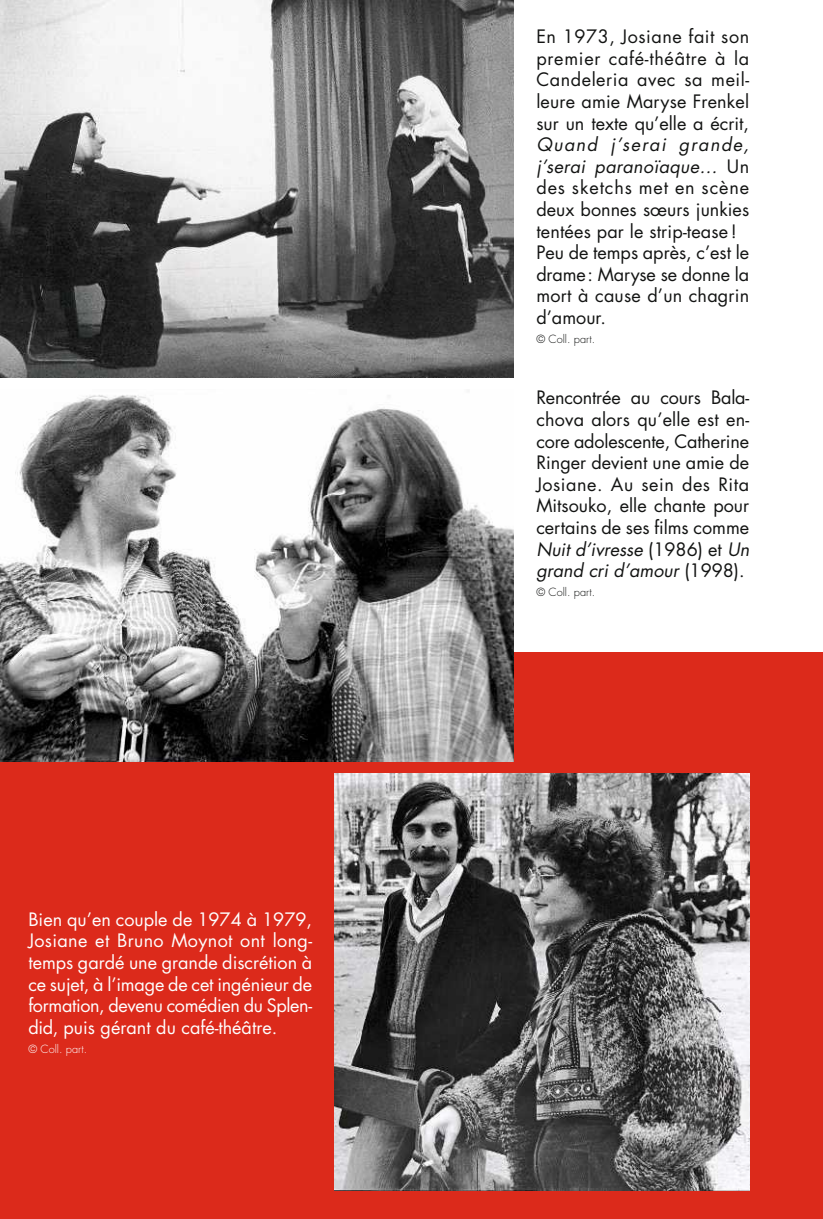
<style>
.page{position:relative;width:823px;height:1219px;background:#fff}
.page>*{position:absolute;margin:0;border:0;box-sizing:border-box;transform-origin:0 0}
.t1{font:18px/21.6px "Futura Std";color:#131413;text-align:justify}
.t2{font:18px/21.6px "Futura Std";letter-spacing:-.02em;color:#fefefe;text-align:justify}
.t3{font:300 11px "Futura Std";color:#131413}
.t4{font:300 11px "Futura Std";color:#fefefe}
.s1{font-style:italic}
</style>
<div class="page">
<div style="left:0;top:652px;width:822px;height:567px;background:#dc2a1b"></div>
<img style="left:0;top:0;width:513px;height:378px">
<img style="left:0;top:395px;width:513px;height:366px">
<img style="left:334px;top:773px;width:414px;height:418px">
<p class="t2" style="left:28px;top:909px;width:285px">Bien qu’en couple de 1974 à 1979, Josiane et Bruno Moynot ont long&shy;temps gardé une grande discrétion à ce sujet, à l’image de cet ingénieur de formation, devenu comédien du Splen&shy;did, puis gérant du café-théâtre.</p>
<p class="t4" style="left:28px;top:1042px;width:60px">© Coll. part.</p>
<p class="t1" style="left:536px;top:26px;width:214px">En 1973, Josiane fait son premier café-théâtre à la Candeleria avec sa meil&shy;leure amie Maryse Frenkel sur un texte qu’elle a écrit,</p>
<p class="t1" style="left:536px;top:134px;width:214px;text-align:left"><span class="s1">Quand j’serai grande, j’serai paranoïaque…</span> Un des sketchs met en scène deux bonnes sœurs junkies tentées par le strip-tease !<br>Peu de temps après, c’est le drame: Maryse se donne la mort à cause d’un chagrin d’amour.</p>
<p class="t3" style="left:536px;top:332px;width:60px">© Coll. part.</p>
<p class="t1" style="left:536px;top:387px;width:214px">Rencontrée au cours Bala&shy;chova alors qu’elle est en&shy;core adolescente, Catherine Ringer devient une amie de Josiane. Au sein des Rita Mitsouko, elle chante pour certains de ses films comme <span class="s1">Nuit d’ivresse</span> (1986) et <span class="s1">Un grand cri d’amour</span> (1998).</p>
<p class="t3" style="left:536px;top:585px;width:60px">© Coll. part.</p>
</div>
